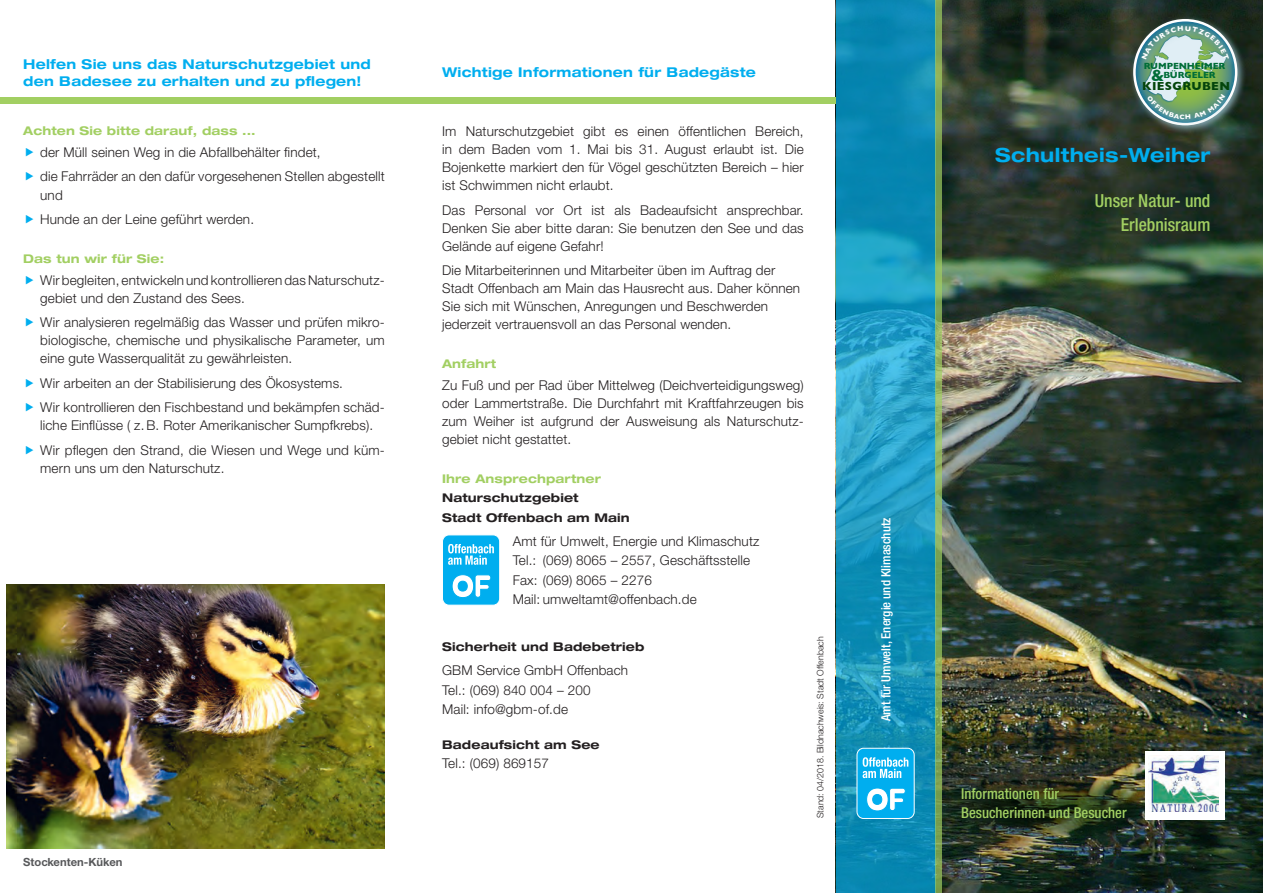
<style>
.page{position:relative;width:1263px;height:893px;background:#fff}
.page>*{position:absolute;margin:0;border:0;box-sizing:border-box;transform-origin:0 0}
.t1{font:700 expanded 19.5px "Helvetica Neue";letter-spacing:.02em;color:#00aeef}
.t2{font:500 condensed 18px/24px "Helvetica Neue";color:#a2cf62;text-align:right}
.t3{font:500 condensed 15px/19.5px "Helvetica Neue";color:#a2cf62}
.t4{font:300 13.5px/18px "Helvetica Neue CE";letter-spacing:.01em;color:#231f20}
.t5{font:700 expanded 13.5px/16.5px "Helvetica Neue";letter-spacing:.02em;color:#00aeef}
.t6{font:500 condensed 12.75px "Helvetica Neue";color:#fff}
.t7{font:700 expanded 12px/19.5px "Helvetica Neue";letter-spacing:.01em;color:#231f20}
.t8{font:700 expanded 12px "Helvetica Neue";letter-spacing:.01em;color:#a2cf62}
.t9{font:700 11.85px "Gill Sans";letter-spacing:.03em;color:#04450c}
.t10{font:700 11.25px "Helvetica Neue CE";color:#57585a}
.t11{font:700 9.15px "Gill Sans";letter-spacing:-.01em;color:#006d38}
.t12{font:300 9px "Helvetica Neue CE";color:#231f20}
.s1{font-size:16.35px}
</style>
<div class="page">
<img style="left:942px;top:0;width:321px;height:32px">
<img style="left:942px;top:32px;width:321px;height:860px">
<div style="left:0;top:98px;width:836px;height:6px;background:#a2cf62"></div>
<svg style="left:835px;top:0;width:100px;height:892px;background:#1692ba"></svg>
<div style="left:857px;top:748px;width:57px;height:70px;background:#00aeef;border-radius:7px"></div>
<div style="left:856px;top:747px;width:58px;height:71px;border:1px solid #fff;border-radius:7px"></div>
<svg style="left:866px;top:788px;width:40px;height:23px"></svg>
<svg style="left:862px;top:757px;width:46px;height:20px"></svg>
<svg style="left:935px;top:0;width:7px;height:892px;background:#83ab5d"></svg>
<div style="left:442px;top:534px;width:58px;height:71px;background:#00aeef;border-radius:7px"></div>
<div style="left:442px;top:534px;width:58px;height:71px;border:1px solid #fff;border-radius:7px"></div>
<svg style="left:452px;top:574px;width:39px;height:24px"></svg>
<svg style="left:448px;top:544px;width:46px;height:20px"></svg>
<div style="left:1145px;top:750px;width:79px;height:68px;background:#fff"></div>
<img style="left:1149px;top:755px;width:69px;height:56px">
<div style="left:1129px;top:16px;width:118px;height:119px;background:#9fc6d4;opacity:.75"></div>
<div style="left:1138px;top:22px;width:100px;height:47px;background:#9fc6d4;opacity:.75"></div>
<div style="left:1144px;top:91px;width:90px;height:37px;background:#9fc6d4;opacity:.75"></div>
<img style="left:6px;top:584px;width:379px;height:264px">
<img style="left:954px;top:779px;width:184px;height:56px">
<svg style="left:1134px;top:20px;width:102px;height:104px;background:#7fa490"></svg>
<p class="t5" style="left:23px;top:56px;width:349px">Helfen Sie uns das Naturschutzgebiet und den Badesee zu erhalten und zu pflegen!</p>
<p class="t8" style="left:23px;top:123px;width:234px">Achten Sie bitte darauf, dass ...</p>
<p class="t4" style="left:40px;top:140px;width:346px;line-height:24.5px">der Müll seinen Weg in die Abfallbehälter findet,<br>die Fahrräder an den dafür vorgesehenen Stellen abgestellt</p>
<p class="t4" style="left:40px;top:182px;width:215px;line-height:24.5px">und<br>Hunde an der Leine geführt werden.</p>
<p class="t8" style="left:23px;top:251px;width:142px">Das tun wir für Sie:</p>
<p class="t4" style="left:40px;top:271px;width:346px">Wir begleiten, entwickeln und kontrollieren das Naturschutz&shy;gebiet und den Zustand des Sees.</p>
<p class="t4" style="left:40px;top:313px;width:346px;text-align:justify">Wir analysieren regelmäßig das Wasser und prüfen mikro&shy;biologische, chemische und physikalische Parameter, um eine gute Wasserqualität zu gewährleisten.</p>
<p class="t4" style="left:40px;top:370px;width:346px;line-height:24.5px">Wir arbeiten an der Stabilisierung des Ökosystems.<br>Wir kontrollieren den Fischbestand und bekämpfen schäd-</p>
<p class="t4" style="left:40px;top:413px;width:346px;line-height:24.5px">liche Einflüsse ( z.B. Roter Amerikanischer Sumpfkrebs).<br>Wir pflegen den Strand, die Wiesen und Wege und küm-</p>
<p class="t4" style="left:40px;top:458px;width:186px">mern uns um den Naturschutz.</p>
<p class="t10" style="left:23px;top:854px;width:101px">Stockenten-Küken</p>
<p class="t5" style="left:442px;top:64px;width:315px">Wichtige Informationen für Badegäste</p>
<p class="t4" style="left:442px;top:122px;width:363px;text-align:justify">Im Naturschutzgebiet gibt es einen öffentlichen Bereich, in dem Baden vom 1. Mai bis 31. August erlaubt ist. Die Bojenkette markiert den für Vögel geschützten Bereich – hier ist Schwimmen nicht erlaubt.</p>
<p class="t4" style="left:442px;top:201px;width:363px;text-align:justify">Das Personal vor Ort ist als Badeaufsicht ansprechbar.<br>Denken Sie aber bitte daran: Sie benutzen den See und das Gelände auf eigene Gefahr!</p>
<p class="t4" style="left:442px;top:261px;width:359px">Die Mitarbeiterinnen und Mitarbeiter üben im Auftrag der Stadt Offenbach am Main das Hausrecht aus. Daher können Sie sich mit Wünschen, Anregungen und Beschwerden jederzeit vertrauensvoll an das Personal wenden.</p>
<p class="t8" style="left:442px;top:356px;width:56px">Anfahrt</p>
<p class="t4" style="left:442px;top:376px;width:363px;text-align:justify">Zu Fuß und per Rad über Mittelweg (Deichverteidigungsweg) oder Lammertstraße. Die Durchfahrt mit Kraftfahrzeugen bis zum Weiher ist aufgrund der Ausweisung als Naturschutz&shy;gebiet nicht gestattet.</p>
<p class="t8" style="left:442px;top:470px;width:160px">Ihre Ansprechpartner</p>
<p class="t7" style="left:442px;top:487px;width:189px">Naturschutzgebiet<br>Stadt Offenbach am Main</p>
<p class="t4" style="left:513px;top:530px;width:248px;line-height:19.5px">Amt für Umwelt, Energie und Klimaschutz Tel.: (069) 8065 – 2557, Geschäftsstelle Fax: (069) 8065 – 2276<br>Mail: umweltamt@offenbach.de</p>
<p class="t7" style="left:442px;top:636px;width:204px">Sicherheit und Badebetrieb</p>
<p class="t4" style="left:442px;top:660px;width:187px;line-height:19.5px">GBM Service GmbH Offenbach<br>Tel.: (069) 840 004 – 200<br>Mail: info@gbm-of.de</p>
<p class="t7" style="left:442px;top:734px;width:159px">Badeaufsicht am See</p>
<p class="t4" style="left:442px;top:754px;width:108px">Tel.: (069) 869157</p>
<p class="t12" style="left:815px;top:817px;width:183px;rotate:-90deg">Stand: 04/2018. Bildnachweis: Stadt Offenbach</p>
<p class="t6" style="left:878px;top:721px;width:205px;rotate:-90deg">Amt für Umwelt, Energie und Klimaschutz</p>
<p class="t11" style="left:1143px;top:58px;width:83px">RUMPENHEIMER</p>
<p class="t9" style="left:1142px;top:77px;width:89px">KIESGRUBEN</p>
<p class="t11" style="left:1151px;top:67px;width:66px"><span class="s1">&amp;</span>BÜRGELER</p>
<h1 class="t1" style="left:995px;top:143px;width:217px">Schultheis-Weiher</h1>
<h2 class="t2" style="left:1094px;top:189px;width:117px">Unser Natur- und<br>Erlebnisraum</h2>
<p class="t3" style="left:961px;top:783px;width:167px">Informationen für<br>Besucherinnen und Besucher</p>
</div>
